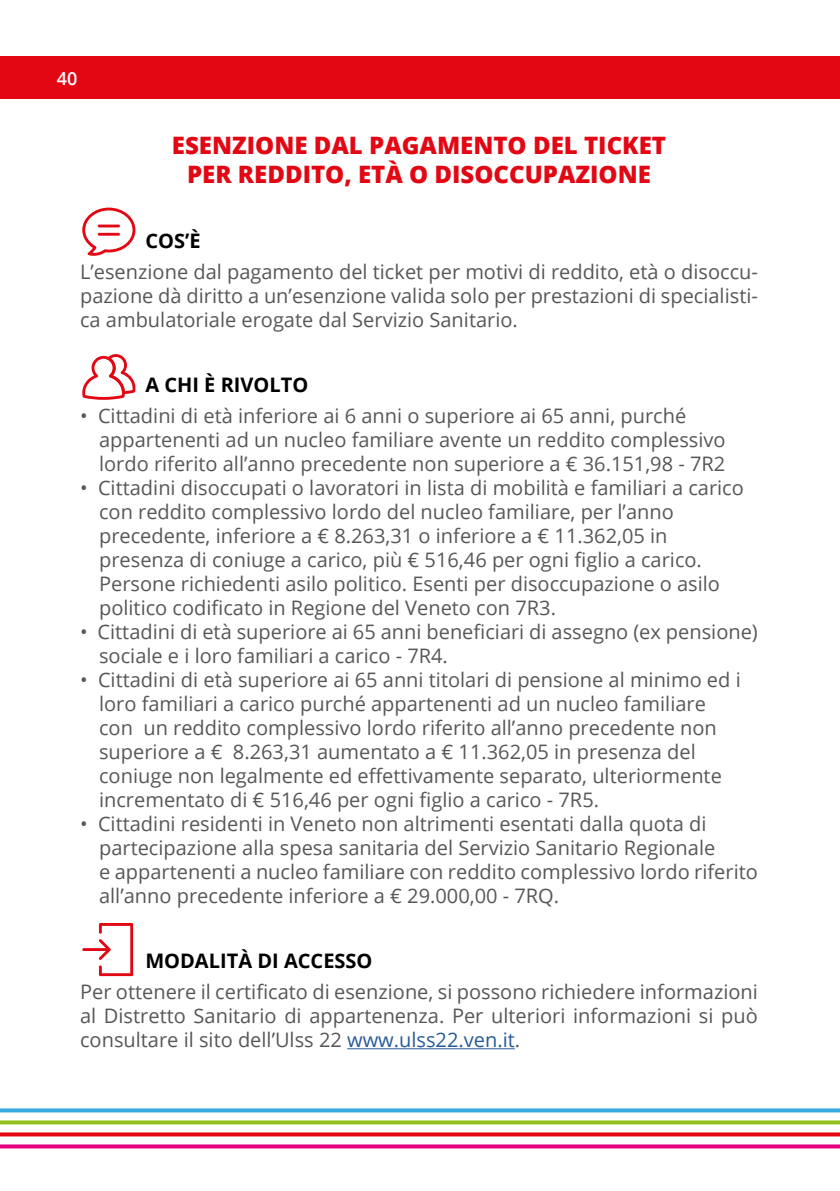
<style>
.page{position:relative;width:840px;height:1191px;background:#fff}
.page>*{position:absolute;margin:0;border:0;box-sizing:border-box;transform-origin:0 0}
.t1{font:800 24px/28.8px "Open Sans";color:#e30613;text-align:center}
.t2{font:20px/24px "Open Sans";color:#575756}
.t3{font:700 20px "Open Sans";color:#000}
.t4{font:600 18px "Open Sans";color:#fff}
.s1{color:#275b9b}
</style>
<div class="page">
<svg style="left:0;top:1108px;width:839px;height:4px;fill:#36a9e1"></svg>
<svg style="left:0;top:1120px;width:839px;height:4px;fill:#95c11f"></svg>
<svg style="left:0;top:1132px;width:839px;height:4px;fill:#e30613"></svg>
<svg style="left:0;top:1144px;width:839px;height:4px;fill:#e6007d"></svg>
<hr style="left:347px;top:1048px;width:167px;height:1px;background:#275b9b">
<svg style="left:82px;top:354px;width:53px;height:46px"></svg>
<svg style="left:82px;top:208px;width:53px;height:48px"></svg>
<hr style="left:98px;top:224px;width:22px;height:3px;background:#e30613">
<hr style="left:98px;top:233px;width:22px;height:3px;background:#e30613">
<svg style="left:99px;top:923px;width:34px;height:53px"></svg>
<hr style="left:82px;top:948px;width:26px;height:3px;background:#e30613">
<div style="left:0;top:57px;width:839px;height:42px;background:#e30613"></div>
<p class="t4" style="left:57px;top:66px;width:22px">40</p>
<p class="t1" style="left:172px;top:130px;width:495px">ESENZIONE DAL PAGAMENTO DEL TICKET<br>PER REDDITO, ETÀ O DISOCCUPAZIONE</p>
<p class="t3" style="left:145px;top:226px;width:57px">COS’È</p>
<p class="t2" style="left:80px;top:259px;width:679px;text-align:justify">L’esenzione dal pagamento del ticket per motivi di reddito, età o disoccu&shy;pazione dà diritto a un’esenzione valida solo per prestazioni di specialisti&shy;ca ambulatoriale erogate dal Servizio Sanitario.</p>
<p class="t3" style="left:145px;top:370px;width:164px">A CHI È RIVOLTO</p>
<p class="t2" style="left:99px;top:403px;width:627px;text-indent:-19px">• Cittadini di età inferiore ai 6 anni o superiore ai 65 anni, purché appartenenti ad un nucleo familiare avente un reddito complessivo lordo riferito all’anno precedente non superiore a € 36.151,98 - 7R2</p>
<p class="t2" style="left:99px;top:475px;width:646px;text-indent:-19px">• Cittadini disoccupati o lavoratori in lista di mobilità e familiari a carico con reddito complessivo lordo del nucleo familiare, per l’anno precedente, inferiore a € 8.263,31 o inferiore a € 11.362,05 in presenza di coniuge a carico, più € 516,46 per ogni figlio a carico.<br>Persone richiedenti asilo politico. Esenti per disoccupazione o asilo politico codificato in Regione del Veneto con 7R3.</p>
<p class="t2" style="left:99px;top:619px;width:660px;text-indent:-19px">• Cittadini di età superiore ai 65 anni beneficiari di assegno (ex pensione) sociale e i loro familiari a carico - 7R4.</p>
<p class="t2" style="left:99px;top:667px;width:642px;text-indent:-19px">• Cittadini di età superiore ai 65 anni titolari di pensione al minimo ed i loro familiari a carico purché appartenenti ad un nucleo familiare con un reddito complessivo lordo riferito all’anno precedente non superiore a € 8.263,31 aumentato a € 11.362,05 in presenza del coniuge non legalmente ed effettivamente separato, ulteriormente incrementato di € 516,46 per ogni figlio a carico - 7R5.</p>
<p class="t2" style="left:99px;top:811px;width:660px;text-indent:-19px">• Cittadini residenti in Veneto non altrimenti esentati dalla quota di partecipazione alla spesa sanitaria del Servizio Sanitario Regionale<br>e appartenenti a nucleo familiare con reddito complessivo lordo riferito all’anno precedente inferiore a € 29.000,00 - 7RQ.</p>
<p class="t3" style="left:145px;top:946px;width:228px">MODALITÀ DI ACCESSO</p>
<p class="t2" style="left:80px;top:979px;width:679px;text-align:justify">Per ottenere il certificato di esenzione, si possono richiedere informazioni al Distretto Sanitario di appartenenza. Per ulteriori informazioni si può consultare il sito dell’Ulss 22 <span class="s1">www.ulss22.ven.it</span>.</p>
</div>
